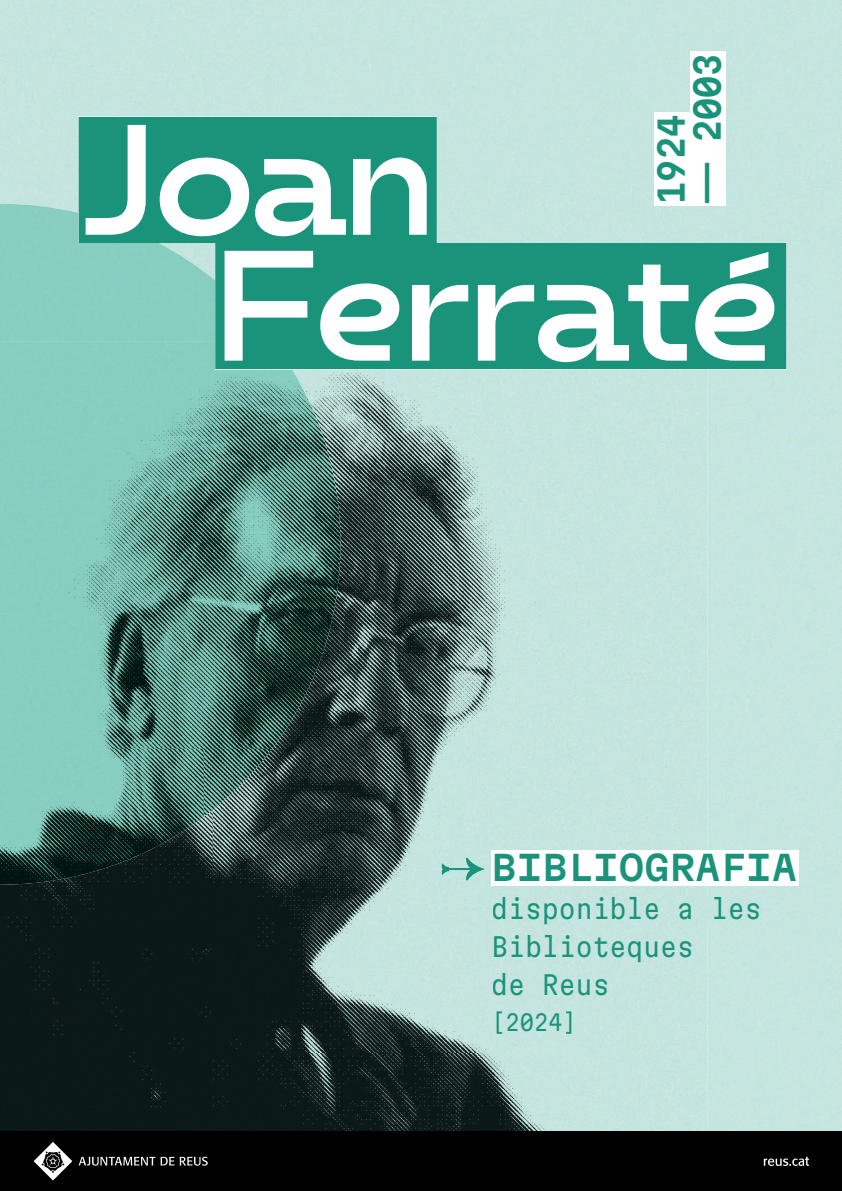
<style>
.page{position:relative;width:842px;height:1191px;background:#fff}
.page>*{position:absolute;margin:0;border:0;box-sizing:border-box;transform-origin:0 0}
.t1{font:700 148.4px "Airo Trial";color:#fff}
.t2{font:600 34px "Martian Mono Semi Expanded";color:#1a937b}
.t3{font:600 semi-condensed 34px/36px "Martian Mono";color:#1a937b}
.t4{font:300 semi-condensed 26px/38px "Martian Mono";color:#1a937b;text-align:justify}
.t5{font:300 semi-condensed 22px "Martian Mono";color:#1a937b}
</style>
<div class="page">
<div style="left:708px;top:369px;width:9px;height:762px;background:#c6e5e0"></div>
<img style="left:708px;top:897px;width:54px;height:27px">
<div style="left:491px;top:850px;width:308px;height:35px;background:#fff"></div>
<div style="left:0;top:204px;width:215px;height:138px;background:#88cec0"></div>
<img style="left:340px;top:369px;width:368px;height:342px">
<img style="left:213px;top:711px;width:495px;height:420px">
<div style="left:142px;top:817px;width:71px;height:314px;background:#0c1818"></div>
<div style="left:0;top:884px;width:142px;height:247px;background:#0c1818"></div>
<img style="left:466px;top:858px;width:19px;height:22px">
<img style="left:449px;top:868px;width:24px;height:2px">
<svg style="left:442px;top:863px;width:7px;height:12px"></svg>
<img style="left:491px;top:850px;width:217px;height:35px">
<img style="left:495px;top:853px;width:213px;height:28px">
<div style="left:494px;top:935px;width:198px;height:27px;background:#c5e4df"></div>
<div style="left:493px;top:973px;width:114px;height:22px;background:#c5e4df"></div>
<img style="left:497px;top:1011px;width:5px;height:23px">
<img style="left:508px;top:1013px;width:53px;height:18px">
<img style="left:566px;top:1011px;width:5px;height:23px">
<img style="left:0;top:342px;width:340px;height:407px">
<img style="left:0;top:748px;width:205px;height:136px">
<img style="left:204px;top:748px;width:68px;height:69px">
<div style="left:215px;top:243px;width:571px;height:126px;background:#1a937b"></div>
<div style="left:79px;top:117px;width:358px;height:126px;background:#1a937b"></div>
<svg style="left:730px;top:252px;width:38px;height:27px"></svg>
<div style="left:0;top:1131px;width:842px;height:60px;background:#000"></div>
<svg style="left:79px;top:1156px;width:76px;height:9px"></svg>
<svg style="left:161px;top:1156px;width:13px;height:9px"></svg>
<svg style="left:180px;top:1156px;width:28px;height:9px"></svg>
<svg style="left:34px;top:1142px;width:38px;height:38px"></svg>
<svg style="left:764px;top:1156px;width:45px;height:10px"></svg>
<p class="t1" style="left:82px;top:114px;width:353px">Joan</p>
<p class="t3" style="left:652px;top:204px;width:151px;rotate:-90deg">1924<br>—— 2003</p>
<p class="t1" style="left:214px;top:240px;width:566px">Ferrate</p>
<p class="t2" style="left:491px;top:843px;width:307px">BIBLIOGRAFIA</p>
<p class="t4" style="left:711px;top:889px;width:52px">les</p>
<p class="t4" style="left:491px;top:889px;width:204px">disponible a Biblioteques de Reus</p>
<p class="t5" style="left:491px;top:1007px;width:87px">[2024]</p>
</div>
